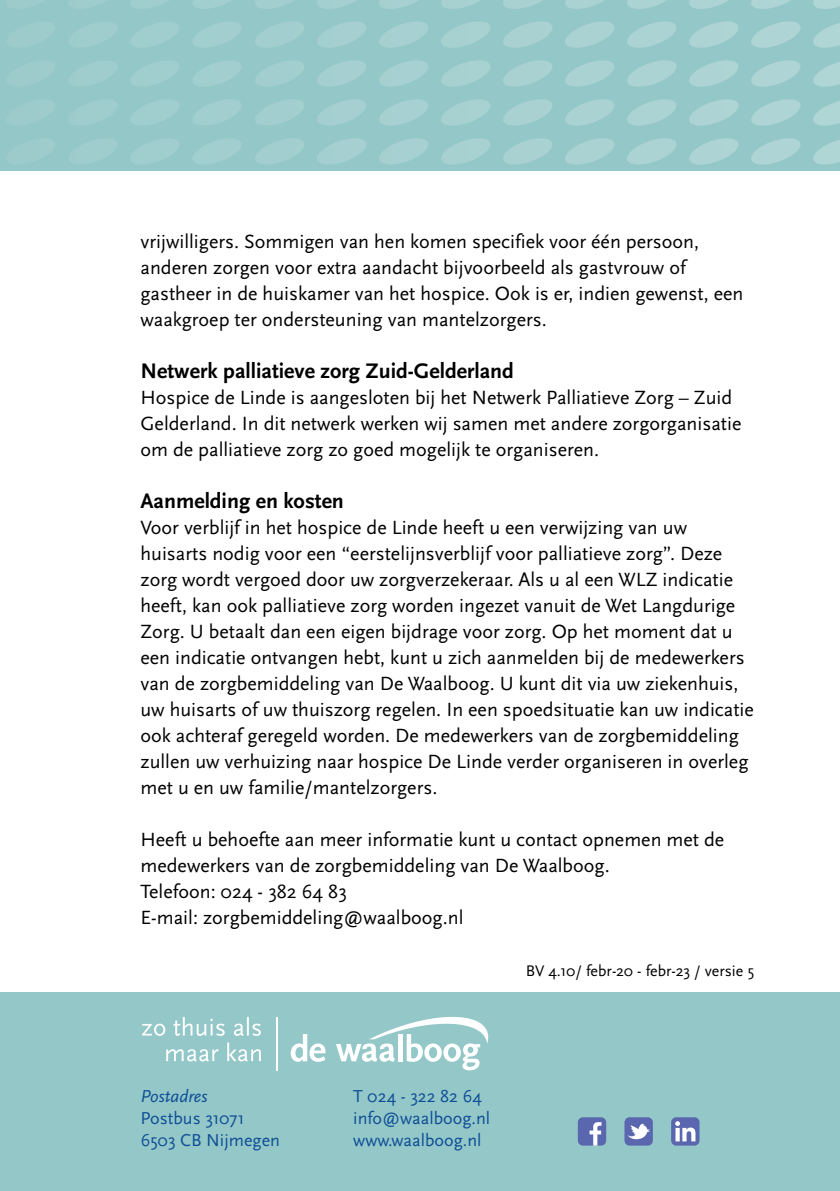
<style>
.page{position:relative;width:840px;height:1191px;background:#fff}
.page>*{position:absolute;margin:0;border:0;box-sizing:border-box;transform-origin:0 0}
.t1{font:700 22px "Scala Sans Pro";color:#000}
.t2{font:20px/26px "Scala Sans Pro";color:#000}
.t3{font:18px/22px "Scala Sans Pro";color:#0e4e96}
.t4{font:italic 18px "Scala Sans Pro";color:#0e4e96}
.t5{font:16px "Scala Sans Pro";color:#000}
</style>
<div class="page">
<svg style="left:0;top:48px;width:839px;height:122px;background:#9acaca"></svg>
<svg style="left:0;top:0;width:839px;height:48px;background:#9acacb"></svg>
<div style="left:0;top:992px;width:839px;height:199px;background:#94c7c8"></div>
<svg style="left:290px;top:1034px;width:35px;height:27px"></svg>
<svg style="left:336px;top:1017px;width:152px;height:53px"></svg>
<svg style="left:166px;top:1042px;width:95px;height:19px"></svg>
<svg style="left:142px;top:1016px;width:119px;height:20px"></svg>
<hr style="left:276px;top:1016px;width:1px;height:54px;background:#fff">
<div style="left:577px;top:1117px;width:29px;height:28px;background:#5a67af;border-radius:5px"></div>
<svg style="left:589px;top:1122px;width:12px;height:23px"></svg>
<div style="left:624px;top:1117px;width:28px;height:28px;background:#5a67af;border-radius:5px"></div>
<svg style="left:627px;top:1123px;width:22px;height:17px"></svg>
<svg style="left:670px;top:1117px;width:29px;height:28px"></svg>
<svg style="left:674px;top:1121px;width:21px;height:20px"></svg>
<p class="t2" style="left:140px;top:229px;width:604px">vrijwilligers. Sommigen van hen komen specifiek voor één persoon, anderen zorgen voor extra aandacht bijvoorbeeld als gastvrouw of gastheer in de huiskamer van het hospice. Ook is er, indien gewenst, een waakgroep ter ondersteuning van mantelzorgers.</p>
<p class="t1" style="left:140px;top:358px;width:375px">Netwerk palliatieve zorg Zuid-Gelderland</p>
<p class="t2" style="left:140px;top:385px;width:602px">Hospice de Linde is aangesloten bij het Netwerk Palliatieve Zorg – Zuid<br>Gelderland. In dit netwerk werken wij samen met andere zorgorganisatie om de palliatieve zorg zo goed mogelijk te organiseren.</p>
<p class="t1" style="left:140px;top:488px;width:205px">Aanmelding en kosten</p>
<p class="t2" style="left:140px;top:515px;width:614px">Voor verblijf in het hospice de Linde heeft u een verwijzing van uw huisarts nodig voor een “eerstelijnsverblijf voor palliatieve zorg”. Deze zorg wordt vergoed door uw zorgverzekeraar. Als u al een WLZ indicatie heeft, kan ook palliatieve zorg worden ingezet vanuit de Wet Langdurige Zorg. U betaalt dan een eigen bijdrage voor zorg. Op het moment dat u een indicatie ontvangen hebt, kunt u zich aanmelden bij de medewerkers van de zorgbemiddeling van De Waalboog. U kunt dit via uw ziekenhuis, uw huisarts of uw thuiszorg regelen. In een spoedsituatie kan uw indicatie ook achteraf geregeld worden. De medewerkers van de zorgbemiddeling zullen uw verhuizing naar hospice De Linde verder organiseren in overleg met u en uw familie/mantelzorgers.</p>
<p class="t2" style="left:140px;top:827px;width:585px">Heeft u behoefte aan meer informatie kunt u contact opnemen met de medewerkers van de zorgbemiddeling van De Waalboog.<br>Telefoon: 024 - 382 64 83<br>E-mail: zorgbemiddeling@waalboog.nl</p>
<p class="t5" style="left:525px;top:962px;width:229px">BV 4.10/ febr-20 - febr-23 / versie 5</p>
<p class="t4" style="left:140px;top:1085px;width:69px">Postadres</p>
<p class="t3" style="left:140px;top:1106px;width:141px">Postbus 31071<br>6503 CB Nijmegen</p>
<p class="t3" style="left:353px;top:1084px;width:138px">T 024 - 322 82 64 info@waalboog.nl www.waalboog.nl</p>
</div>
